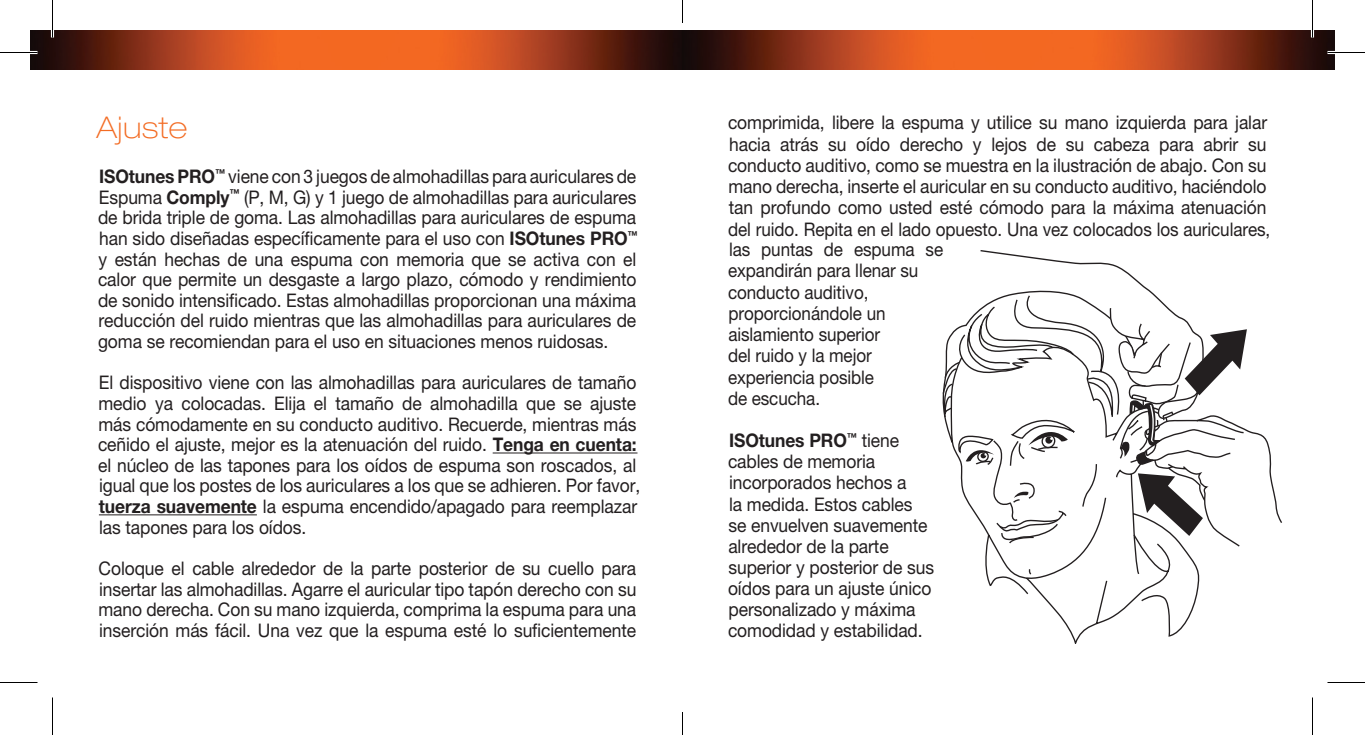
<style>
.page{position:relative;width:1365px;height:735px;background:#fff}
.page>*{position:absolute;margin:0;border:0;box-sizing:border-box;transform-origin:0 0}
.t1{font:100 expanded 30px "Helvetica Neue";letter-spacing:.02em;color:#f36c24}
.t2{font:18.75px/21.2px "Helvetica Neue";letter-spacing:-.005em;color:#231f20;scale:.93 1}
.t3{font:18.75px/21.2px "Helvetica Neue";letter-spacing:-.005em;color:#231f20;scale:.91 1}
.s1{font-weight:700}
</style>
<div class="page">
<img style="left:30px;top:30px;width:1305px;height:40px">
<svg style="left:986px;top:576px;width:214px;height:68px"></svg>
<svg style="left:943px;top:324px;width:23px;height:176px"></svg>
<svg style="left:966px;top:250px;width:316px;height:326px"></svg>
<hr style="left:493px;top:453px;width:144px;height:1px;background:#231f20">
<hr style="left:99px;top:514px;width:158px;height:1px;background:#231f20">
<hr style="left:0;top:51px;width:38px;height:3px;background:#fff">
<hr style="left:1328px;top:51px;width:37px;height:3px;background:#fff">
<hr style="left:51px;top:0;width:3px;height:38px;background:#fff">
<hr style="left:1311px;top:0;width:3px;height:38px;background:#fff">
<hr style="left:0;top:52px;width:38px;height:1px;background:#000">
<hr style="left:1328px;top:52px;width:37px;height:1px;background:#000">
<hr style="left:0;top:682px;width:38px;height:1px;background:#000">
<hr style="left:1328px;top:682px;width:37px;height:1px;background:#000">
<hr style="left:52px;top:0;width:1px;height:38px;background:#000">
<hr style="left:52px;top:698px;width:1px;height:37px;background:#000">
<hr style="left:1312px;top:0;width:1px;height:38px;background:#000">
<hr style="left:1312px;top:698px;width:1px;height:37px;background:#000">
<svg style="left:682px;top:0;width:1px;height:22px"></svg>
<svg style="left:682px;top:712px;width:1px;height:23px"></svg>
<h1 class="t1" style="left:96px;top:109px;width:92px">Ajuste</h1>
<p class="t2" style="left:98px;top:166px;width:582px;line-height:20.5px;text-align:justify"><span class="s1">ISOtunes PRO</span><sup>™</sup> viene con 3 juegos de almohadillas para auriculares de Espuma <span class="s1">Comply</span><sup>™</sup> (P, M, G) y 1 juego de almohadillas para auriculares de brida triple de goma. Las almohadillas para auriculares de espuma han sido diseñadas específicamente para el uso con <span class="s1">ISOtunes PRO</span><sup>™ </sup>y están hechas de una espuma con memoria que se activa con el calor que permite un desgaste a largo plazo, cómodo y rendimiento de sonido intensificado. Estas almohadillas proporcionan una máxima reducción del ruido mientras que las almohadillas para auriculares de goma se recomiendan para el uso en situaciones menos ruidosas.</p>
<p class="t2" style="left:98px;top:372px;width:585px">El dispositivo viene con las almohadillas para auriculares de tamaño medio ya colocadas. Elija el tamaño de almohadilla que se ajuste más cómodamente en su conducto auditivo. Recuerde, mientras más ceñido el ajuste, mejor es la atenuación del ruido. <span class="s1">Tenga en cuenta: </span>el núcleo de las tapones para los oídos de espuma son roscados, al igual que los postes de los auriculares a los que se adhieren. Por favor, <span class="s1">tuerza suavemente</span> la espuma encendido/apagado para reemplazar las tapones para los oídos.</p>
<p class="t2" style="left:99px;top:558px;width:580px;text-align:justify">Coloque el cable alrededor de la parte posterior de su cuello para insertar las almohadillas. Agarre el auricular tipo tapón derecho con su mano derecha. Con su mano izquierda, comprima la espuma para una inserción más fácil. Una vez que la espuma esté lo suficientemente</p>
<p class="t2" style="left:728px;top:112px;width:585px">comprimida, libere la espuma y utilice su mano izquierda para jalar hacia atrás su oído derecho y lejos de su cabeza para abrir su conducto auditivo, como se muestra en la ilustración de abajo. Con su mano derecha, inserte el auricular en su conducto auditivo, haciéndolo tan profundo como usted esté cómodo para la máxima atenuación del ruido. Repita en el lado opuesto. Una vez colocados los auriculares,</p>
<p class="t3" style="left:728px;top:239px;width:238px">las puntas de espuma se expandirán para llenar su conducto auditivo, proporcionándole un aislamiento superior<br>del ruido y la mejor experiencia posible<br>de escucha.</p>
<p class="t2" style="left:728px;top:430px;width:223px"><span class="s1">ISOtunes PRO</span><sup>™</sup> tiene cables de memoria incorporados hechos a<br>la medida. Estos cables se envuelven suavemente alrededor de la parte superior y posterior de sus oídos para un ajuste único personalizado y máxima comodidad y estabilidad.</p>
</div>
